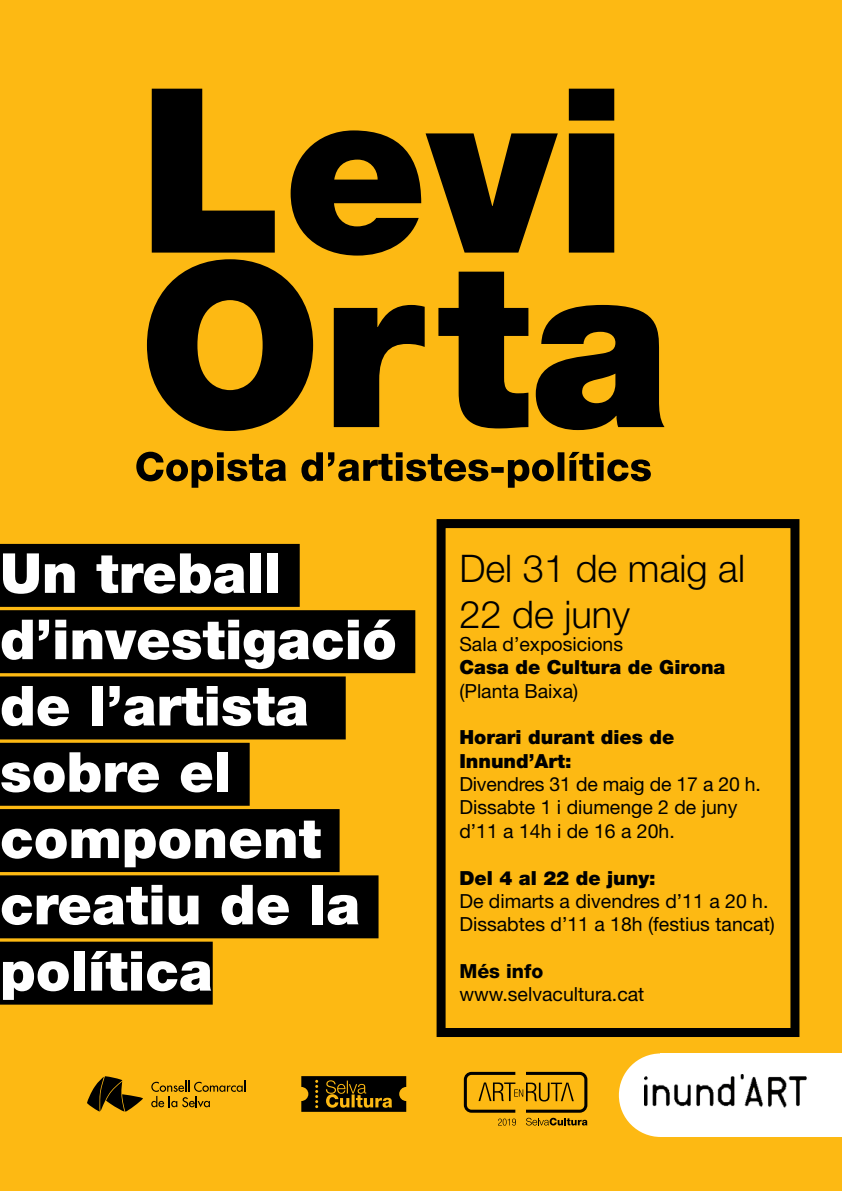
<style>
.page{position:relative;width:842px;height:1191px;background:#fdb913}
.page>*{position:absolute;margin:0;border:0;box-sizing:border-box;transform-origin:0 0}
.t1{font:900 55.2px/66.3px "Helvetica Neue LT Std";color:#fff}
.t2{font:300 38.1px/45.7px "Helvetica Neue LT Std";color:#000}
.t3{font:19.4px/23.3px "Helvetica Neue LT Std";color:#000}
.t4{font:900 19.4px/23.3px "Helvetica Neue LT Std";color:#000}
.t5{font:800 19.4px "Helvetica Neue LT Std";color:#000}
</style>
<div class="page">
<div style="left:0;top:544px;width:300px;height:63px;background:#000"></div>
<div style="left:0;top:610px;width:415px;height:63px;background:#000"></div>
<div style="left:0;top:676px;width:346px;height:63px;background:#000"></div>
<div style="left:0;top:743px;width:250px;height:62px;background:#000"></div>
<div style="left:0;top:809px;width:340px;height:63px;background:#000"></div>
<div style="left:0;top:875px;width:378px;height:63px;background:#000"></div>
<div style="left:0;top:941px;width:213px;height:63px;background:#000"></div>
<svg style="left:147px;top:259px;width:517px;height:172px;fill:#000"></svg>
<svg style="left:152px;top:89px;width:462px;height:166px"></svg>
<svg style="left:136px;top:452px;width:515px;height:36px"></svg>
<svg style="left:87px;top:1076px;width:56px;height:35px"></svg>
<svg style="left:151px;top:1080px;width:94px;height:27px"></svg>
<svg style="left:301px;top:1076px;width:105px;height:35px;background:#342603"></svg>
<svg style="left:464px;top:1071px;width:123px;height:54px"></svg>
<div style="left:661px;top:1053px;width:181px;height:84px;background:#fff"></div>
<div style="left:619px;top:1053px;width:83px;height:84px;background:#fff;border-radius:50%"></div>
<div style="left:437px;top:519px;width:362px;height:518px;border:9px solid #000"></div>
<img style="left:645px;top:1074px;width:162px;height:34px">
<h1 class="t1" style="left:0;top:540px;width:398px">Un treball d’investigació de l’artista sobre el component creatiu de la política</h1>
<h2 class="t2" style="left:459px;top:545px;width:287px">Del 31 de maig al<br>22 de juny</h2>
<p class="t3" style="left:459px;top:632px;width:165px">Sala d’exposicions</p>
<p class="t4" style="left:459px;top:656px;width:268px">Casa de Cultura de Girona</p>
<p class="t3" style="left:459px;top:679px;width:120px">(Planta Baixa)</p>
<p class="t4" style="left:459px;top:726px;width:216px">Horari durant dies de<br>Innund’Art:</p>
<p class="t3" style="left:459px;top:772px;width:303px">Divendres 31 de maig de 17 a 20 h.<br>Dissabte 1 i diumenge 2 de juny d’11 a 14h i de 16 a 20h.</p>
<p class="t4" style="left:459px;top:866px;width:198px">Del 4 al 22 de juny:</p>
<p class="t3" style="left:459px;top:889px;width:317px">De dimarts a divendres d’11 a 20 h.<br>Dissabtes d’11 a 18h (festius tancat)</p>
<p class="t5" style="left:459px;top:959px;width:85px">Més info</p>
<p class="t3" style="left:459px;top:982px;width:186px">www.selvacultura.cat</p>
</div>
